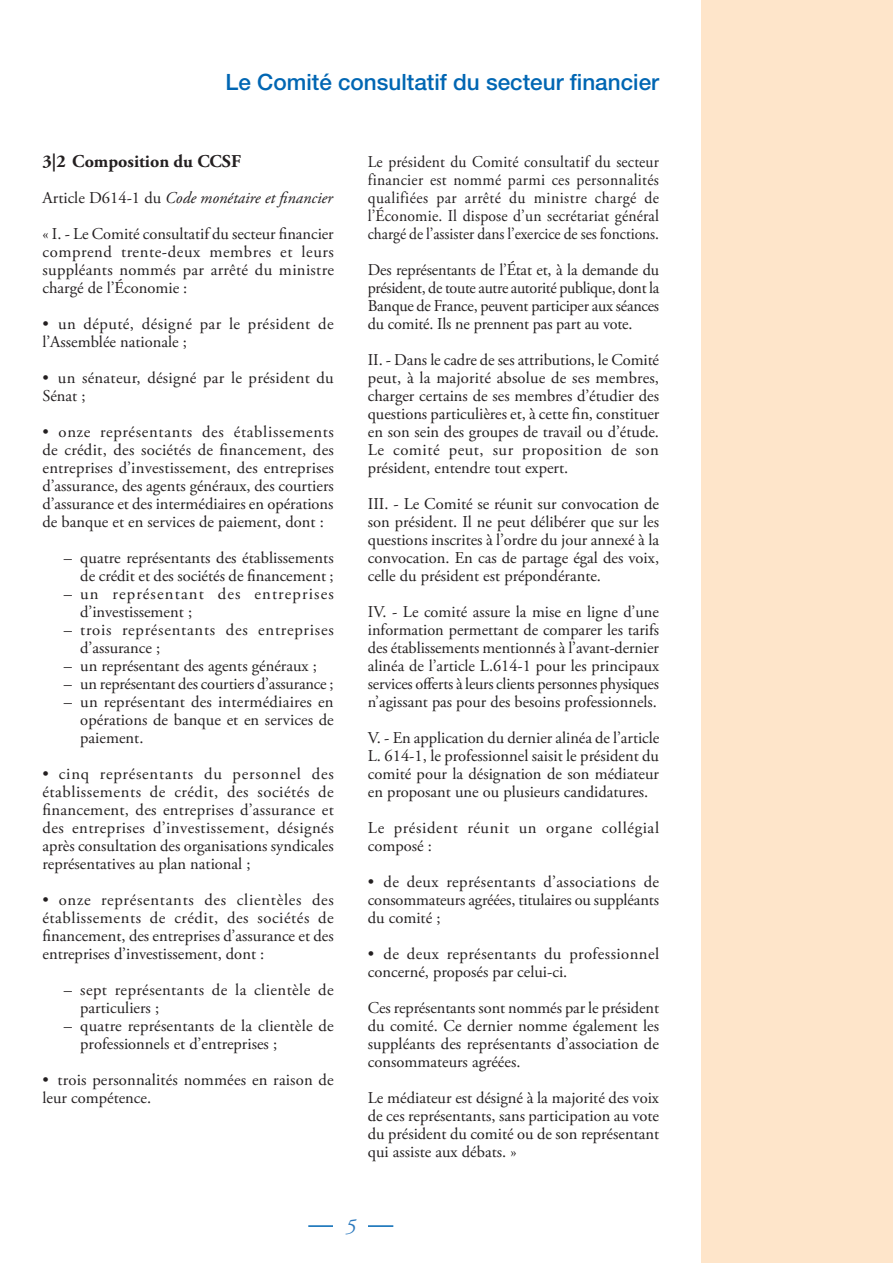
<style>
.page{position:relative;width:893px;height:1263px;background:#fff}
.page>*{position:absolute;margin:0;border:0;box-sizing:border-box;transform-origin:0 0}
.t1{font:500 22.5px "Helvetica Neue LT Std";color:#0166b3}
.t2{font:italic 21px "Adobe Garamond Pro";color:#2b79be}
.t3{font:700 18px "Adobe Garamond Pro";color:#231f20}
.t4{font:16.5px/18px "Adobe Garamond Pro";color:#231f20;text-align:justify}
.t5{font:16.5px/18px "Adobe Garamond Pro";color:#231f20;text-align:justify;scale:.95 1}
.t6{font:16.5px/18px "Adobe Garamond Pro";letter-spacing:.025em;color:#231f20}
.t7{font:16.5px/18px "Adobe Garamond Pro";letter-spacing:.07em;color:#231f20}
.t8{font:16.5px/18px "Adobe Garamond Pro";letter-spacing:.045em;color:#231f20}
.t9{font:16.5px/18px "Adobe Garamond Pro";letter-spacing:.04em;color:#231f20}
.s1{font-style:italic}
</style>
<div class="page">
<div style="left:702px;top:0;width:191px;height:1263px;background:#fee5ca"></div>
<hr style="left:308px;top:1225px;width:85px;height:2px;background:#0166b3">
<div style="left:334px;top:1218px;width:34px;height:15px;background:#fff"></div>
<h1 class="t1" style="left:226px;top:68px;width:435px">Le Comité consultatif du secteur financier</h1>
<p class="t3" style="left:43px;top:151px;width:200px">3|2 Composition du CCSF</p>
<p class="t4" style="left:43px;top:180px;width:293px;line-height:36px">Article D614‑1 du <span class="s1">Code monétaire et financier </span>« I. - Le Comité consultatif du secteur financier</p>
<p class="t4" style="left:43px;top:243px;width:293px">comprend trente-deux membres et leurs suppléants nommés par arrêté du ministre chargé de l’Économie :</p>
<p class="t6" style="left:43px;top:315px;width:293px">• un député, désigné par le président de l’Assemblée nationale ;</p>
<p class="t4" style="left:43px;top:369px;width:293px">• un sénateur, désigné par le président du<br>Sénat ;</p>
<p class="t4" style="left:43px;top:423px;width:293px">• onze représentants des établissements de crédit, des sociétés de financement, des entreprises d’investissement, des entreprises d’assurance, des agents généraux, des courtiers d’assurance et des intermédiaires en opérations de banque et en services de paiement, dont :</p>
<p class="t4" style="left:64px;top:549px;width:271px;text-align:right">– quatre représentants des établissements de crédit et des sociétés de financement ;</p>
<p class="t7" style="left:80px;top:585px;width:255px;text-indent:-16px">– un représentant des entreprises d’investissement ;</p>
<p class="t8" style="left:80px;top:621px;width:255px;text-indent:-16px">– trois représentants des entreprises d’assurance ;</p>
<p class="t4" style="left:64px;top:657px;width:255px">– un représentant des agents généraux ;</p>
<p class="t4" style="left:64px;top:675px;width:271px">– un représentant des courtiers d’assurance ;</p>
<p class="t4" style="left:80px;top:693px;width:255px;text-indent:-16px">– un représentant des intermédiaires en opérations de banque et en services de paiement.</p>
<p class="t4" style="left:43px;top:765px;width:293px">• cinq représentants du personnel des établissements de crédit, des sociétés de financement, des entreprises d’assurance et des entreprises d’investissement, désignés après consultation des organisations syndicales représentatives au plan national ;</p>
<p class="t4" style="left:43px;top:891px;width:293px">• onze représentants des clientèles des établissements de crédit, des sociétés de financement, des entreprises d’assurance et des entreprises d’investissement, dont :</p>
<p class="t6" style="left:80px;top:981px;width:255px;text-indent:-16px">– sept représentants de la clientèle de particuliers ;</p>
<p class="t4" style="left:80px;top:1017px;width:255px;text-indent:-16px">– quatre représentants de la clientèle de professionnels et d’entreprises ;</p>
<p class="t4" style="left:43px;top:1071px;width:293px">• trois personnalités nommées en raison de leur compétence.</p>
<p class="t5" style="left:368px;top:153px;width:308px">Le président du Comité consultatif du secteur financier est nommé parmi ces personnalités qualifiées par arrêté du ministre chargé de l’Économie. Il dispose d’un secrétariat général chargé de l’assister dans l’exercice de ses fonctions.</p>
<p class="t4" style="left:368px;top:261px;width:293px">Des représentants de l’État et, à la demande du président, de toute autre autorité publique, dont la Banque de France, peuvent participer aux séances du comité. Ils ne prennent pas part au vote.</p>
<p class="t4" style="left:368px;top:351px;width:293px">II. - Dans le cadre de ses attributions, le Comité peut, à la majorité absolue de ses membres, charger certains de ses membres d’étudier des questions particulières et, à cette fin, constituer en son sein des groupes de travail ou d’étude.<br>Le comité peut, sur proposition de son président, entendre tout expert.</p>
<p class="t4" style="left:368px;top:495px;width:293px">III. - Le Comité se réunit sur convocation de son président. Il ne peut délibérer que sur les questions inscrites à l’ordre du jour annexé à la convocation. En cas de partage égal des voix, celle du président est prépondérante.</p>
<p class="t4" style="left:368px;top:603px;width:293px">IV. - Le comité assure la mise en ligne d’une information permettant de comparer les tarifs des établissements mentionnés à l’avant-dernier alinéa de l’article L.614-1 pour les principaux services offerts à leurs clients personnes physiques n’agissant pas pour des besoins professionnels.</p>
<p class="t4" style="left:368px;top:729px;width:293px">V. - En application du dernier alinéa de l’article L. 614-1, le professionnel saisit le président du comité pour la désignation de son médiateur en proposant une ou plusieurs candidatures.</p>
<p class="t9" style="left:368px;top:819px;width:293px">Le président réunit un organe collégial composé :</p>
<p class="t4" style="left:368px;top:873px;width:293px">• de deux représentants d’associations de consommateurs agréées, titulaires ou suppléants du comité ;</p>
<p class="t6" style="left:368px;top:945px;width:293px">• de deux représentants du professionnel concerné, proposés par celui-ci.</p>
<p class="t4" style="left:368px;top:999px;width:293px">Ces représentants sont nommés par le président du comité. Ce dernier nomme également les suppléants des représentants d’association de consommateurs agréées.</p>
<p class="t4" style="left:368px;top:1089px;width:293px">Le médiateur est désigné à la majorité des voix de ces représentants, sans participation au vote du président du comité ou de son représentant qui assiste aux débats. »</p>
<p class="t2" style="left:346px;top:1214px;width:12px">5</p>
</div>
